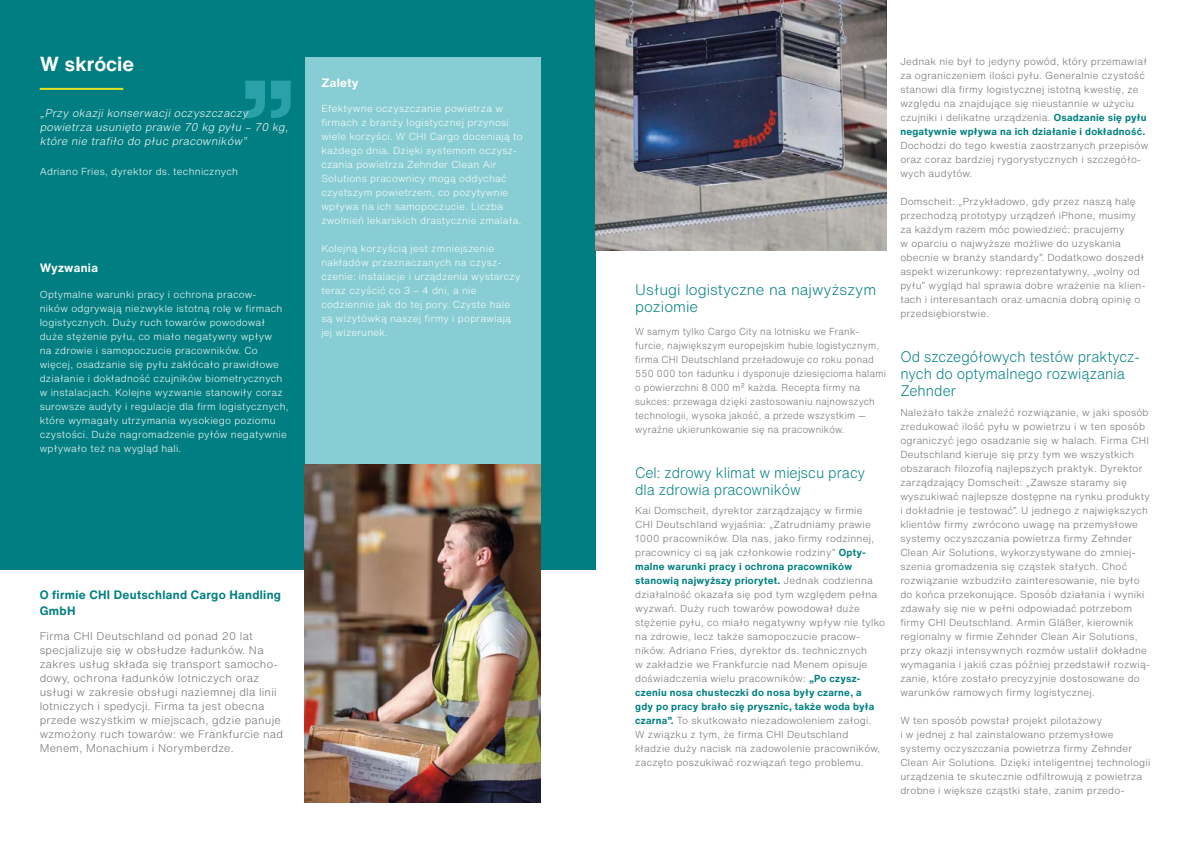
<style>
.page{position:relative;width:1191px;height:842px;background:#fff}
.page>*{position:absolute;margin:0;border:0;box-sizing:border-box;transform-origin:0 0}
.t1{font:700 20px "Helvetica Now Text";color:#fff}
.t2{font:300 15px/17px "Helvetica Now Text";color:#008080;scale:.94 1}
.t3{font:300 15px/17px "Helvetica Now Text";color:#008080}
.t4{font:700 12px/16px "Helvetica Now Text";letter-spacing:.025em;color:#008080}
.t5{font:700 12px "Helvetica Now Text";letter-spacing:.025em;color:#fff}
.t6{font:300 11px/14px "Helvetica Now Text";letter-spacing:.025em;color:#706f6f}
.t7{font:italic 300 11px/14px "Helvetica Now Text";color:#fff}
.t8{font:300 10px/14px "Helvetica Now Text";letter-spacing:.025em;color:#706f6f}
.t9{font:300 10px/14px "Helvetica Now Text";letter-spacing:.025em;color:#fff}
.t10{font:300 10px/14px "Helvetica Now Text";letter-spacing:.025em;color:#706f6f;scale:.94 1}
.s1{font-weight:700;color:#008080}
</style>
<div class="page">
<div style="left:0;top:0;width:595px;height:569px;background:#007e81"></div>
<div style="left:305px;top:57px;width:235px;height:444px;background:#88cdd3"></div>
<img style="left:595px;top:0;width:291px;height:250px">
<img style="left:305px;top:465px;width:235px;height:337px">
<hr style="left:40px;top:88px;width:83px;height:2px;background:#e2e224">
<svg style="left:245px;top:81px;width:46px;height:37px"></svg>
<h1 class="t1" style="left:40px;top:49px;width:96px">W skrócie</h1>
<p class="t7" style="left:40px;top:106px;width:253px">„Przy okazj i konserwacj i oczyszczaczy powietrza usunięto prawie 70 kg pyłu – 70 kg, które nie trafiło do płuc pracowników”</p>
<p class="t9" style="left:40px;top:164px;width:200px">Adriano Fries, dyrektor ds. technicznych</p>
<p class="t5" style="left:40px;top:259px;width:60px">Wyzwania</p>
<p class="t9" style="left:40px;top:287px;width:250px">Optymalne warunki pracy i ochrona pracow-<br>ników odgrywają niezwykle istotną rolę w firmach logistycznych. Duży ruch towarów powodował duże stężenie pyłu, co miało negatywny wpływ<br>na zdrowie i samopoczucie pracowników. Co więcej, osadzanie się pyłu zakłócało prawidłowe działanie i dokładność czujników biometrycznych w instalacjach. Kolejne wyzwanie stanowiły coraz surowsze audyty i regulacje dla firm logistycznych, które wymagały utrzymania wysokiego poziomu czystości. Duże nagromadzenie pyłów negatywnie wpływało też na wygląd hali.</p>
<p class="t5" style="left:321px;top:74px;width:39px">Zalety</p>
<p class="t9" style="left:321px;top:101px;width:203px">Efektywne oczyszczanie powietrza w firmach z branży logistycznej przynosi wiele korzyści. W CHI Cargo doceniają to każdego dnia. Dzięki systemom oczysz&shy;czania powietrza Zehnder Clean Air Solutions pracownicy mogą oddychać czystszym powietrzem, co pozytywnie wpływa na ich samopoczucie. Liczba zwolnień lekarskich drastycznie zmalała.</p>
<p class="t9" style="left:321px;top:241px;width:201px">Kolejną korzyścią jest zmniejszenie nakładów przeznaczanych na czysz&shy;czenie: instalacje i urządzenia wystarczy teraz czyścić co 3 – 4 dni, a nie codziennie jak do tej pory. Czyste hale są wizytówką naszej firmy i poprawiają jej wizerunek.</p>
<p class="t4" style="left:40px;top:586px;width:243px">O firmie CHI Deutschland Cargo Handling<br>GmbH</p>
<p class="t6" style="left:40px;top:628px;width:245px">Firma CHI Deutschland od ponad 20 lat specjalizuje się w obsłudze ładunków. Na zakres usług składa się transport samocho&shy;dowy, ochrona ładunków lotniczych oraz usługi w zakresie obsługi naziemnej dla linii lotniczych i spedycji. Firma ta jest obecna przede wszystkim w miejscach, gdzie panuje wzmożony ruch towarów: we Frankfurcie nad Menem, Monachium i Norymberdze.</p>
<h2 class="t3" style="left:635px;top:281px;width:243px">Usługi logistyczne na najwyższym poziomie</h2>
<p class="t10" style="left:635px;top:324px;width:268px">W samym tylko Cargo City na lotnisku we Frank&shy;furcie, największym europejskim hubie logistycznym, firma CHI Deutschland przeładowuje co roku ponad 550 000 ton ładunku i dysponuje dziesięcioma halami o powierzchni 8 000 m² każda. Recepta firmy na sukces: przewaga dzięki zastosowaniu najnowszych technologii, wysoka jakość, a przede wszystkim — wyraźne ukierunkowanie się na pracowników.</p>
<h2 class="t2" style="left:635px;top:463px;width:246px">Cel: zdrowy klimat w miejscu pracy dla zdrowia pracowników</h2>
<p class="t8" style="left:635px;top:503px;width:251px">Kai Domscheit, dyrektor zarządzający w firmie<br>CHI Deutschland wyjaśnia: „Zatrudniamy prawie 1000 pracowników. Dla nas, jako firmy rodzinnej, pracownicy ci są jak członkowie rodziny” <span class="s1">Opty&shy;malne warunki pracy i ochrona pracowników stanowią najwyższy priorytet.</span> Jednak codzienna działalność okazała się pod tym względem pełna wyzwań. Duży ruch towarów powodował duże stężenie pyłu, co miało negatywny wpływ nie tylko na zdrowie, lecz także samopoczucie pracow&shy;ników. Adriano Fries, dyrektor ds. technicznych<br>w zakładzie we Frankfurcie nad Menem opisuje doświadczenia wielu pracowników: <span class="s1">„Po czysz&shy;czeniu nosa chusteczki do nosa były czarne, a<br>gdy po pracy brało się prysznic, także woda była czarna”.</span> To skutkowało niezadowoleniem załogi.<br>W związku z tym, że firma CHI Deutschland kładzie duży nacisk na zadowolenie pracowników, zaczęto poszukiwać rozwiązań tego problemu.</p>
<p class="t8" style="left:900px;top:55px;width:248px">Jednak nie był to jedyny powód, który przemawiał za ograniczeniem ilości pyłu. Generalnie czystość stanowi dla firmy logistycznej istotną kwestię, ze względu na znajdujące się nieustannie w użyciu czujniki i delikatne urządzenia. <span class="s1">Osadzanie się pyłu negatywnie wpływa na ich działanie i dokładność.</span></p>
<p class="t8" style="left:900px;top:139px;width:250px">Dochodzi do tego kwestia zaostrzanych przepisów oraz coraz bardziej rygorystycznych i szczegóło&shy;wych audytów.</p>
<p class="t8" style="left:900px;top:195px;width:247px">Domscheit: „Przykładowo, gdy przez naszą halę przechodzą prototypy urządzeń iPhone, musimy za każdym razem móc powiedzieć: pracujemy<br>w oparciu o najwyższe możliwe do uzyskania obecnie w branży standardy”. Dodatkowo doszedł aspekt wizerunkowy: reprezentatywny, „wolny od pyłu” wygląd hal sprawia dobre wrażenie na klien&shy;tach i interesantach oraz umacnia dobrą opinię o przedsiębiorstwie.</p>
<h2 class="t2" style="left:900px;top:348px;width:256px">Od szczegółowych testów praktycz&shy;nych do optymalnego rozwiązania<br>Zehnder</h2>
<p class="t8" style="left:900px;top:405px;width:251px">Należało także znaleźć rozwiązanie, w jaki sposób zredukować ilość pyłu w powietrzu i w ten sposób ograniczyć jego osadzanie się w halach. Firma CHI Deutschland kieruje się przy tym we wszystkich obszarach filozofią najlepszych praktyk. Dyrektor zarządzający Domscheit: „Zawsze staramy się wyszukiwać najlepsze dostępne na rynku produkty i dokładnie je testować”. U jednego z największych klientów firmy zwrócono uwagę na przemysłowe systemy oczyszczania powietrza firmy Zehnder Clean Air Solutions, wykorzystywane do zmniej&shy;szenia gromadzenia się cząstek stałych. Choć rozwiązanie wzbudziło zainteresowanie, nie było do końca przekonujące. Sposób działania i wyniki zdawały się nie w pełni odpowiadać potrzebom firmy CHI Deutschland. Armin Gläßer, kierownik regionalny w firmie Zehnder Clean Air Solutions, przy okazji intensywnych rozmów ustalił dokładne wymagania i jakiś czas później przedstawił rozwią&shy;zanie, które zostało precyzyjnie dostosowane do warunków ramowych firmy logistycznej.</p>
<p class="t8" style="left:900px;top:713px;width:252px">W ten sposób powstał projekt pilotażowy<br>i w jednej z hal zainstalowano przemysłowe systemy oczyszczania powietrza firmy Zehnder Clean Air Solutions. Dzięki inteligentnej technologii urządzenia te skutecznie odfiltrowują z powietrza drobne i większe cząstki stałe, zanim przedo-</p>
</div>
